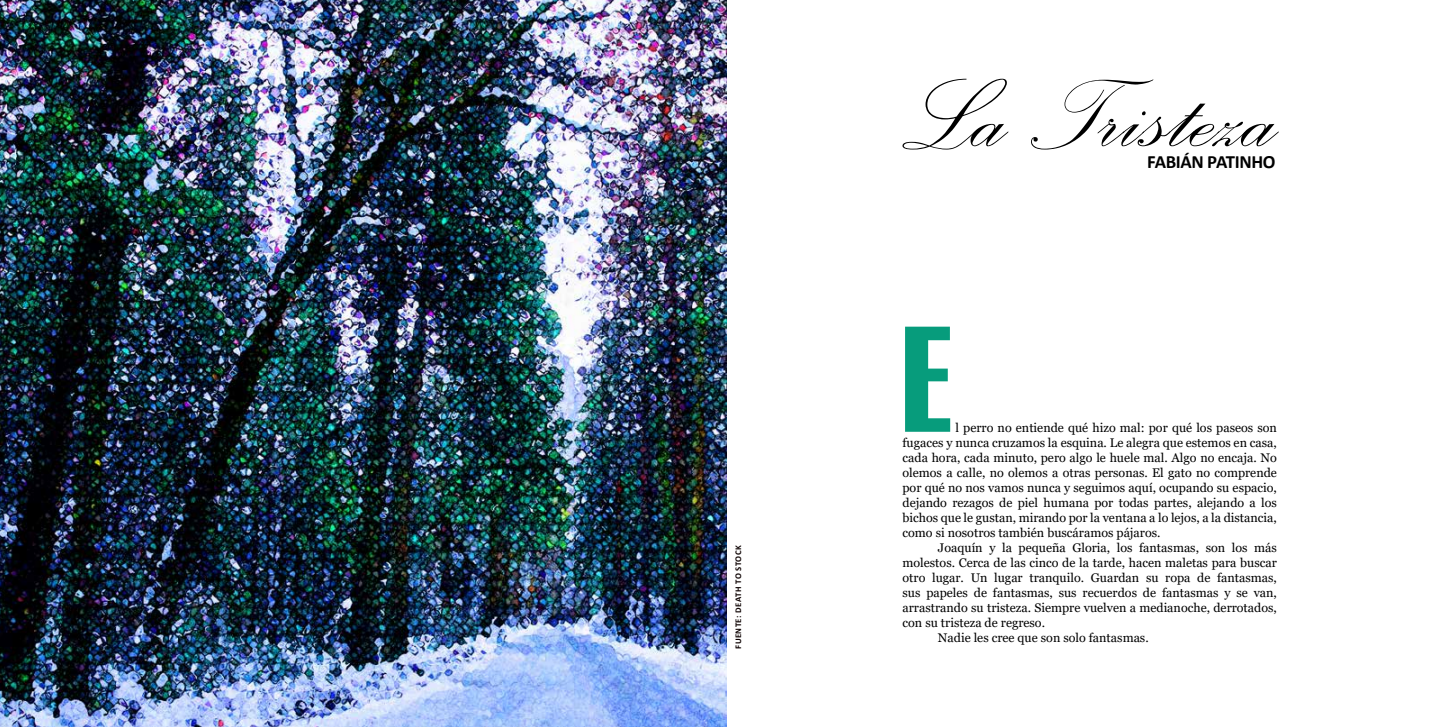
<style>
.page{position:relative;width:1453px;height:727px;background:#fff}
.page>*{position:absolute;margin:0;border:0;box-sizing:border-box;transform-origin:0 0}
.t1{font:150px "Haettenschweiler";color:#079c7c}
.t2{font:700 18.75px "Calibri";letter-spacing:-.02em;color:#000}
.t3{font:12.5px/15px "Georgia";color:#000;text-align:justify}
.t4{font:700 8.75px "Calibri";letter-spacing:.05em;color:#0c0100}
</style>
<div class="page">
<img style="left:0;top:0;width:726px;height:726px">
<svg style="left:902px;top:79px;width:106px;height:70px"></svg>
<svg style="left:1031px;top:80px;width:247px;height:69px"></svg>
<p class="t4" style="left:732px;top:648px;width:105px;rotate:-90deg">FUENTE: DEATH TO STOCK</p>
<h2 class="t2" style="left:1147px;top:148px;width:130px">FABIÁN PATINHO</h2>
<h1 class="t1" style="left:902px;top:277px;width:50px">E</h1>
<p class="t3" style="left:902px;top:420px;width:376px;text-indent:53px">l perro no entiende qué hizo mal: por qué los paseos son fugaces y nunca cruzamos la esquina. Le alegra que estemos en casa, cada hora, cada minuto, pero algo le huele mal. Algo no encaja. No olemos a calle, no olemos a otras personas. El gato no comprende por qué no nos vamos nunca y seguimos aquí, ocupando su espacio, dejando rezagos de piel humana por todas partes, alejando a los bichos que le gustan, mirando por la ventana a lo lejos, a la distancia, como si nosotros también buscáramos pájaros.</p>
<p class="t3" style="left:938px;top:540px;width:340px">Joaquín y la pequeña Gloria, los fantasmas, son los más</p>
<p class="t3" style="left:902px;top:555px;width:376px">molestos. Cerca de las cinco de la tarde, hacen maletas para buscar</p>
<p class="t3" style="left:902px;top:570px;width:376px">otro lugar. Un lugar tranquilo. Guardan su ropa de fantasmas,</p>
<p class="t3" style="left:902px;top:585px;width:376px">sus papeles de fantasmas, sus recuerdos de fantasmas y se van,</p>
<p class="t3" style="left:902px;top:600px;width:376px">arrastrando su tristeza. Siempre vuelven a medianoche, derrotados,</p>
<p class="t3" style="left:902px;top:615px;width:144px">con su tristeza de regreso.</p>
<p class="t3" style="left:938px;top:630px;width:212px">Nadie les cree que son solo fantasmas.</p>
</div>
